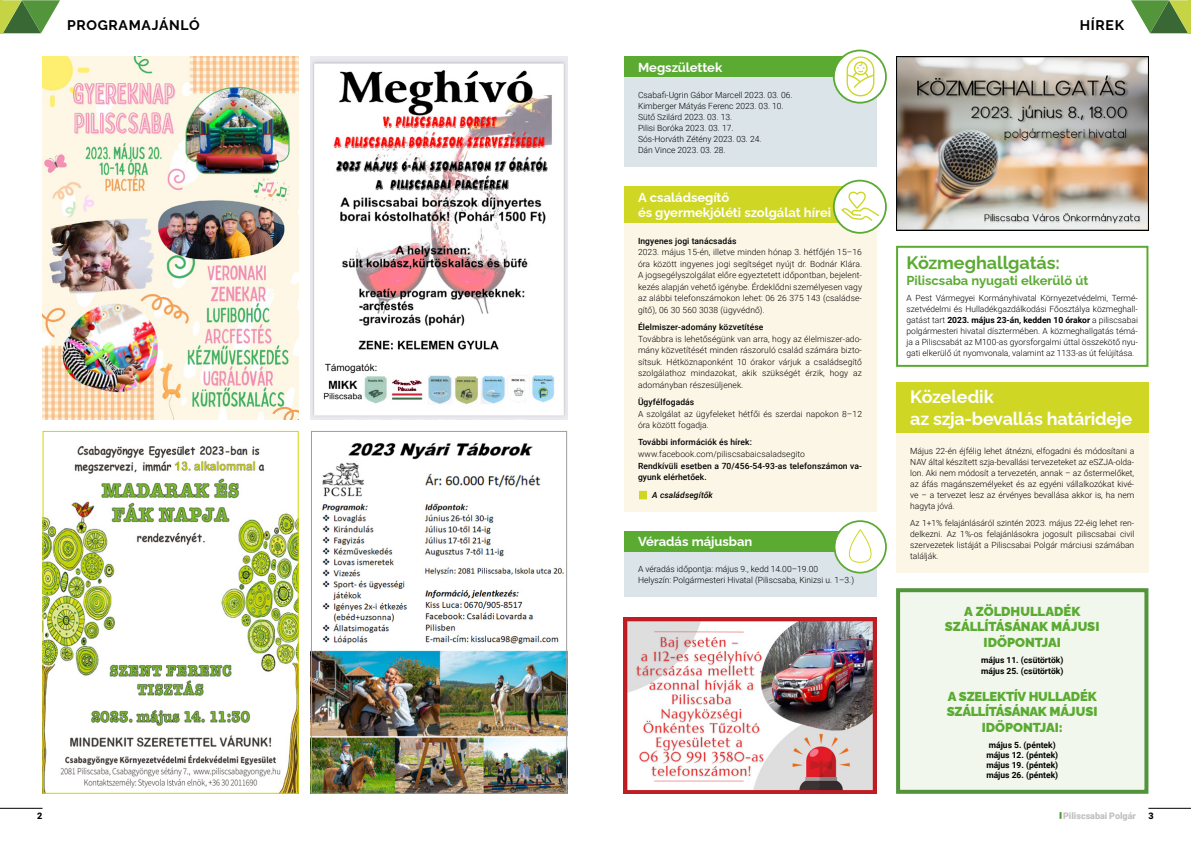
<style>
.page{position:relative;width:1191px;height:842px;background:#fff}
.page>*{position:absolute;margin:0;border:0;box-sizing:border-box;transform-origin:0 0}
.t1{font:700 18px/21.6px "Raleway";letter-spacing:-.015em;color:#fff}
.t2{font:700 18px "Raleway";letter-spacing:-.005em;color:#5bab33}
.t3{font:700 14px "Raleway";letter-spacing:.05em;color:#000}
.t4{font:900 13px/15.6px "Raleway";letter-spacing:-.01em;color:#5bab33;text-align:center}
.t5{font:700 13px/15.6px "Raleway";letter-spacing:-.005em;color:#fff}
.t6{font:700 13px "Raleway";letter-spacing:-.005em;color:#5bab33}
.t7{font:900 9px "Roboto";color:#c1c0c0}
.t8{font:900 9px "Roboto";color:#000}
.t9{font:300 8.5px/11px "Roboto";color:#000;text-align:justify}
.t10{font:500 8.5px/11.6px "Roboto";letter-spacing:.01em;color:#000}
.t11{font:700 8.5px/10.2px "Roboto";color:#000}
.t12{font:italic 500 8.5px "Roboto";letter-spacing:.01em;color:#000}
.s1{font-weight:700}
</style>
<div class="page">
<svg style="left:1131px;top:0;width:60px;height:33px;background:#7fa65b"></svg>
<hr style="left:1148px;top:808px;width:43px;height:1px;background:#000">
<svg style="left:1059px;top:812px;width:2px;height:7px"></svg>
<svg style="left:0;top:0;width:60px;height:33px;background:#7fa65b"></svg>
<hr style="left:0;top:808px;width:43px;height:1px;background:#000">
<div style="left:624px;top:57px;width:252px;height:20px;background:#5bab33"></div>
<div style="left:624px;top:77px;width:252px;height:90px;background:#dbe5e9"></div>
<svg style="left:833px;top:50px;width:54px;height:54px"></svg>
<div style="left:624px;top:187px;width:252px;height:36px;background:#cfd724"></div>
<div style="left:624px;top:223px;width:252px;height:288px;background:#fcf6e7"></div>
<div style="left:639px;top:491px;width:8px;height:8px;background:#cfd724"></div>
<svg style="left:833px;top:180px;width:54px;height:54px"></svg>
<div style="left:898px;top:590px;width:248px;height:202px;background:#f1f7ec"></div>
<div style="left:896px;top:588px;width:252px;height:206px;border:4px solid #52943a"></div>
<img style="left:43px;top:57px;width:256px;height:363px">
<img style="left:45px;top:445px;width:252px;height:347px">
<div style="left:43px;top:431px;width:256px;height:363px;border:1px solid #d0d700"></div>
<img style="left:311px;top:57px;width:256px;height:363px">
<div style="left:624px;top:531px;width:252px;height:21px;background:#5bab33"></div>
<div style="left:624px;top:552px;width:252px;height:45px;background:#dbe5e9"></div>
<svg style="left:834px;top:520px;width:53px;height:53px"></svg>
<img style="left:896px;top:57px;width:252px;height:174px">
<div style="left:896px;top:246px;width:252px;height:121px;border:2px solid #5bab33"></div>
<div style="left:896px;top:382px;width:252px;height:51px;background:#cfd724"></div>
<div style="left:896px;top:433px;width:252px;height:140px;background:#fcf6e7"></div>
<img style="left:624px;top:618px;width:252px;height:176px">
<img style="left:313px;top:443px;width:252px;height:349px">
<div style="left:311px;top:431px;width:256px;height:363px;border:1px solid #9d9d9c"></div>
<h2 class="t3" style="left:67px;top:14px;width:134px">PROGRAMAJÁNLÓ</h2>
<h3 class="t5" style="left:638px;top:58px;width:86px">Megszülettek</h3>
<p class="t9" style="left:638px;top:89px;width:156px;text-align:left">Csabafi-Ugrin Gábor Marcell 2023. 03. 06.<br>Kimberger Mátyás Ferenc 2023. 03. 10.<br>Sütő Szilárd 2023. 03. 13.<br>Pilisi Boróka 2023. 03. 17.<br>Sós-Horváth Zétény 2023. 03. 24.<br>Dán Vince 2023. 03. 28.</p>
<h3 class="t5" style="left:638px;top:188px;width:195px">A családsegítő<br>és gyermekjóléti szolgálat hírei</h3>
<p class="t10" style="left:638px;top:234px;width:100px">Ingyenes jogi tanácsadás</p>
<p class="t9" style="left:638px;top:246px;width:225px;line-height:11.6px">2023. május 15-én, illetve minden hónap 3. hétfőjén 15–16 óra között ingyenes jogi segítséget nyújt dr. Bodnár Klára.<br>A jogsegélyszolgálat előre egyeztetett időpontban, bejelent&shy;kezés alapján vehető igénybe. Érdeklődni személyesen vagy az alábbi telefonszámokon lehet: 06 26 375 143 (családse&shy;gítő), 06 30 560 3038 (ügyvédnő).</p>
<p class="t10" style="left:638px;top:321px;width:127px">Élelmiszer-adomány közvetítése</p>
<p class="t9" style="left:638px;top:332px;width:225px;line-height:11.6px">Továbbra is lehetőségünk van arra, hogy az élelmiszer-ado&shy;mány közvetítését minden rászoruló család számára bizto&shy;sítsuk. Hétköznaponként 10 órakor várjuk a családsegítő szolgálathoz mindazokat, akik szükségét érzik, hogy az adományban részesüljenek.</p>
<p class="t10" style="left:638px;top:396px;width:58px">Ügyfélfogadás</p>
<p class="t9" style="left:638px;top:407px;width:225px;line-height:11.6px">A szolgálat az ügyfeleket hétfői és szerdai napokon 8–12 óra között fogadja.</p>
<p class="t10" style="left:638px;top:436px;width:115px">További információk és hírek:</p>
<p class="t9" style="left:638px;top:448px;width:168px">www.facebook.com/piliscsabaicsaladsegito</p>
<p class="t10" style="left:638px;top:459px;width:225px">Rendkívüli esetben a 70/456-54-93-as telefonszámon va&shy;gyunk elérhetőek.</p>
<p class="t12" style="left:652px;top:489px;width:62px">A családsegítők</p>
<h3 class="t5" style="left:638px;top:532px;width:116px">Véradás májusban</h3>
<p class="t9" style="left:638px;top:564px;width:218px;line-height:10.2px">A véradás időpontja: május 9., kedd 14.00–19.00<br>Helyszín: Polgármesteri Hivatal (Piliscsaba, Kinizsi u. 1–3.)</p>
<h2 class="t3" style="left:1079px;top:14px;width:46px">HÍREK</h2>
<h1 class="t2" style="left:906px;top:248px;width:155px">Közmeghallgatás:</h1>
<h3 class="t6" style="left:906px;top:270px;width:183px">Piliscsaba nyugati elkerülő út</h3>
<p class="t9" style="left:906px;top:292px;width:233px">A Pest Vármegyei Kormányhivatal Környezetvédelmi, Termé&shy;szetvédelmi és Hulladékgazdálkodási Főosztálya közmeghall&shy;gatást tart <span class="s1">2023. május 23-án, kedden 10 órakor</span> a piliscsabai polgármesteri hivatal dísztermében. A közmeghallgatás témá&shy;ja a Piliscsabát az M100-as gyorsforgalmi úttal összekötő nyu&shy;gati elkerülő út nyomvonala, valamint az 1133-as út felújítása.</p>
<h1 class="t1" style="left:910px;top:384px;width:223px">Közeledik<br>az szja-bevallás határideje</h1>
<p class="t9" style="left:910px;top:445px;width:225px">Május 22-én éjfélig lehet átnézni, elfogadni és módosítani a NAV által készített szja-bevallási tervezeteket az eSZJA-olda&shy;lon. Aki nem módosít a tervezetén, annak – az őstermelőket, az áfás magánszemélyeket és az egyéni vállalkozókat kivé&shy;ve – a tervezet lesz az érvényes bevallása akkor is, ha nem hagyta jóvá.</p>
<p class="t9" style="left:910px;top:517px;width:225px">Az 1+1% felajánlásáról szintén 2023. május 22-éig lehet ren&shy;delkezni. Az 1%-os felajánlásokra jogosult piliscsabai civil szervezetek listáját a Piliscsabai Polgár márciusi számában találják.</p>
<h3 class="t4" style="left:945px;top:602px;width:156px">A ZÖLDHULLADÉK<br>SZÁLLÍTÁSÁNAK MÁJUSI<br>IDŐPONTJAI</h3>
<p class="t11" style="left:981px;top:654px;width:84px;line-height:11px">május 11. (csütörtök) május 25. (csütörtök)</p>
<h3 class="t4" style="left:946px;top:687px;width:152px">A SZELEKTÍV HULLADÉK<br>SZÁLLÍTÁSÁNAK MÁJUSI<br>IDŐPONTJAI:</h3>
<p class="t11" style="left:986px;top:739px;width:73px">május 5. (péntek) május 12. (péntek) május 19. (péntek) május 26. (péntek)</p>
<p class="t8" style="left:37px;top:809px;width:7px">2</p>
<p class="t7" style="left:1063px;top:809px;width:74px">Piliscsabai Polgár</p>
<p class="t8" style="left:1148px;top:809px;width:7px">3</p>
</div>
